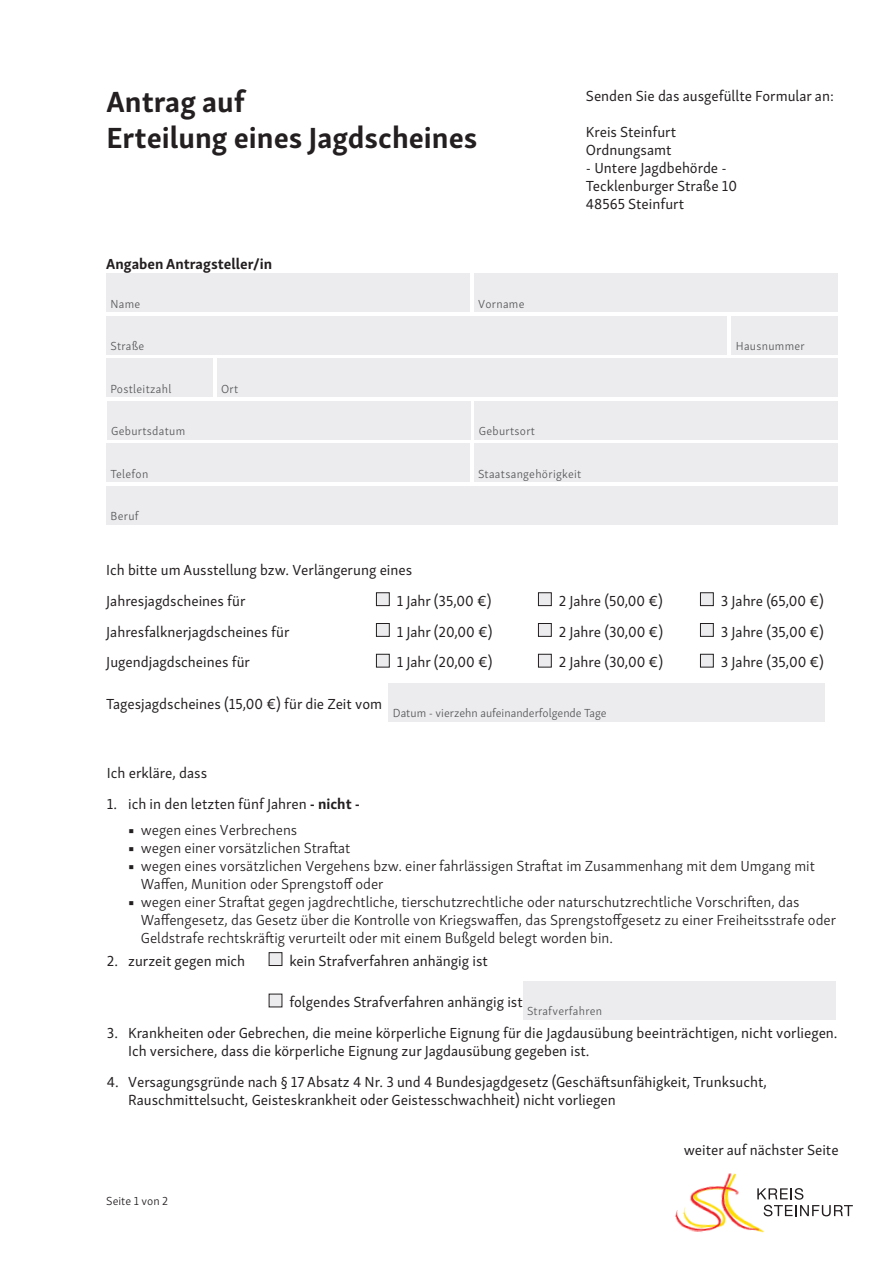
<style>
.page{position:relative;width:893px;height:1263px;background:#fff}
.page>*{position:absolute;margin:0;border:0;box-sizing:border-box;transform-origin:0 0}
.t1{font:700 30px/36px "Skolar Sans Latn";color:#231f20}
.t2{font:15px/18px "Skolar Sans Latn";color:#231f20}
.t3{font:300 15px/18px "Skolar Sans Latn";color:#231f20}
.t4{font:700 15px "Skolar Sans Latn";color:#231f20}
.t5{font:300 12px "Skolar Sans Latn";letter-spacing:.025em;color:#57585a}
.t6{font:300 12px "Skolar Sans Latn";color:#57585a}
.t7{font:300 12px "Skolar Sans Latn";color:#231f20}
.s1{font-weight:700}
</style>
<div class="page">
<svg style="left:773px;top:1188px;width:80px;height:28px"></svg>
<img style="left:675px;top:1173px;width:98px;height:60px">
<div style="left:474px;top:444px;width:363px;height:38px;background:#ececee"></div>
<div style="left:106px;top:444px;width:364px;height:38px;background:#ececee"></div>
<div style="left:106px;top:486px;width:732px;height:39px;background:#ececee"></div>
<div style="left:106px;top:316px;width:621px;height:38px;background:#ececee"></div>
<div style="left:732px;top:316px;width:106px;height:38px;background:#ececee"></div>
<div style="left:217px;top:359px;width:621px;height:38px;background:#ececee"></div>
<div style="left:106px;top:359px;width:107px;height:38px;background:#ececee"></div>
<div style="left:474px;top:274px;width:363px;height:38px;background:#ececee"></div>
<div style="left:106px;top:274px;width:364px;height:38px;background:#ececee"></div>
<div style="left:474px;top:401px;width:364px;height:39px;background:#ececee"></div>
<div style="left:107px;top:401px;width:363px;height:39px;background:#ececee"></div>
<div style="left:376px;top:593px;width:13px;height:13px;background:#ececee"></div>
<div style="left:376px;top:592px;width:13px;height:14px;border:1px solid #231f20"></div>
<div style="left:538px;top:593px;width:13px;height:13px;background:#ececee"></div>
<div style="left:538px;top:592px;width:13px;height:14px;border:1px solid #231f20"></div>
<div style="left:700px;top:593px;width:13px;height:13px;background:#ececee"></div>
<div style="left:700px;top:592px;width:13px;height:14px;border:1px solid #231f20"></div>
<div style="left:376px;top:623px;width:13px;height:13px;background:#ececee"></div>
<div style="left:376px;top:623px;width:13px;height:13px;border:1px solid #231f20"></div>
<div style="left:538px;top:623px;width:13px;height:13px;background:#ececee"></div>
<div style="left:538px;top:623px;width:13px;height:13px;border:1px solid #231f20"></div>
<div style="left:700px;top:623px;width:13px;height:13px;background:#ececee"></div>
<div style="left:700px;top:623px;width:13px;height:13px;border:1px solid #231f20"></div>
<div style="left:376px;top:654px;width:13px;height:13px;background:#ececee"></div>
<div style="left:376px;top:654px;width:13px;height:13px;border:1px solid #231f20"></div>
<div style="left:538px;top:654px;width:13px;height:13px;background:#ececee"></div>
<div style="left:538px;top:654px;width:13px;height:13px;border:1px solid #231f20"></div>
<div style="left:700px;top:654px;width:13px;height:13px;background:#ececee"></div>
<div style="left:700px;top:654px;width:13px;height:13px;border:1px solid #231f20"></div>
<div style="left:389px;top:683px;width:436px;height:38px;background:#ececee"></div>
<div style="left:269px;top:953px;width:13px;height:12px;background:#ececee"></div>
<div style="left:269px;top:952px;width:13px;height:14px;border:1px solid #231f20"></div>
<div style="left:269px;top:994px;width:13px;height:13px;background:#ececee"></div>
<div style="left:523px;top:981px;width:313px;height:39px;background:#ececee"></div>
<h1 class="t1" style="left:106px;top:81px;width:372px">Antrag auf<br>Erteilung eines Jagdscheines</h1>
<p class="t2" style="left:586px;top:85px;width:249px">Senden Sie das ausgefüllte Formular an:</p>
<p class="t2" style="left:586px;top:121px;width:92px">Kreis Steinfurt<br>Ordnungsamt</p>
<p class="t2" style="left:586px;top:157px;width:153px">- Untere Jagdbehörde -<br>Tecklenburger Straße 10<br>48565 Steinfurt</p>
<p class="t4" style="left:106px;top:252px;width:167px">Angaben Antragsteller/in</p>
<p class="t5" style="left:110px;top:295px;width:31px">Name</p>
<p class="t5" style="left:478px;top:295px;width:48px">Vorname</p>
<p class="t5" style="left:110px;top:337px;width:35px">Straße</p>
<p class="t5" style="left:736px;top:337px;width:70px">Hausnummer</p>
<p class="t5" style="left:110px;top:380px;width:62px">Postleitzahl</p>
<p class="t5" style="left:221px;top:380px;width:19px">Ort</p>
<p class="t5" style="left:111px;top:422px;width:76px">Geburtsdatum</p>
<p class="t5" style="left:479px;top:422px;width:58px">Geburtsort</p>
<p class="t5" style="left:110px;top:465px;width:39px">Telefon</p>
<p class="t5" style="left:478px;top:465px;width:105px">Staatsangehörigkeit</p>
<p class="t5" style="left:110px;top:507px;width:30px">Beruf</p>
<p class="t2" style="left:106px;top:553px;width:308px;line-height:30.8px">Ich bitte um Ausstellung bzw. Verlängerung eines<br>Jahresjagdscheines für</p>
<p class="t2" style="left:397px;top:590px;width:96px">1 Jahr (35,00 €)</p>
<p class="t2" style="left:559px;top:590px;width:106px">2 Jahre (50,00 €)</p>
<p class="t2" style="left:721px;top:590px;width:105px">3 Jahre (65,00 €)</p>
<p class="t2" style="left:106px;top:621px;width:185px">Jahresfalknerjagdscheines für</p>
<p class="t2" style="left:397px;top:621px;width:97px">1 Jahr (20,00 €)</p>
<p class="t2" style="left:559px;top:621px;width:106px">2 Jahre (30,00 €)</p>
<p class="t2" style="left:721px;top:621px;width:105px">3 Jahre (35,00 €)</p>
<p class="t2" style="left:106px;top:652px;width:145px">Jugendjagdscheines für</p>
<p class="t2" style="left:397px;top:652px;width:97px">1 Jahr (20,00 €)</p>
<p class="t2" style="left:559px;top:652px;width:106px">2 Jahre (30,00 €)</p>
<p class="t2" style="left:721px;top:652px;width:105px">3 Jahre (35,00 €)</p>
<p class="t2" style="left:106px;top:694px;width:277px">Tagesjagdscheines (15,00 €) für die Zeit vom</p>
<p class="t6" style="left:393px;top:704px;width:215px">Datum - vierzehn aufeinanderfolgende Tage</p>
<p class="t2" style="left:107px;top:763px;width:102px">Ich erkläre, dass</p>
<p class="t2" style="left:107px;top:794px;width:255px">1. ich in den letzten fünf Jahren <span class="s1">- nicht -</span></p>
<p class="t3" style="left:128px;top:820px;width:171px"><span class="s1">■</span> wegen eines Verbrechens</p>
<p class="t3" style="left:128px;top:838px;width:224px"><span class="s1">■</span> wegen einer vorsätzlichen Straftat</p>
<p class="t3" style="left:141px;top:856px;width:675px;text-indent:-13px"><span class="s1">■</span> wegen eines vorsätzlichen Vergehens bzw. einer fahrlässigen Straftat im Zusammenhang mit dem Umgang mit<br>Waffen, Munition oder Sprengstoff oder</p>
<p class="t3" style="left:141px;top:892px;width:697px;text-indent:-13px"><span class="s1">■</span> wegen einer Straftat gegen jagdrechtliche, tierschutzrechtliche oder naturschutzrechtliche Vorschriften, das<br>Waffengesetz, das Gesetz über die Kontrolle von Kriegswaffen, das Sprengstoffgesetz zu einer Freiheitsstrafe oder<br>Geldstrafe rechtskräftig verurteilt oder mit einem Bußgeld belegt worden bin.</p>
<p class="t2" style="left:107px;top:950px;width:140px">2. zurzeit gegen mich</p>
<p class="t2" style="left:289px;top:950px;width:200px">kein Strafverfahren anhängig ist</p>
<p class="t2" style="left:289px;top:992px;width:235px">folgendes Strafverfahren anhängig ist</p>
<p class="t5" style="left:527px;top:1002px;width:77px">Strafverfahren</p>
<p class="t2" style="left:128px;top:1022px;width:711px;text-indent:-21px">3. Krankheiten oder Gebrechen, die meine körperliche Eignung für die Jagdausübung beeinträchtigen, nicht vorliegen.<br>Ich versichere, dass die körperliche Eignung zur Jagdausübung gegeben ist.</p>
<p class="t2" style="left:128px;top:1071px;width:640px;text-indent:-21px">4. Versagungsgründe nach § 17 Absatz 4 Nr. 3 und 4 Bundesjagdgesetz (Geschäftsunfähigkeit, Trunksucht,<br>Rauschmittelsucht, Geisteskrankheit oder Geistesschwachheit) nicht vorliegen</p>
<p class="t2" style="left:684px;top:1139px;width:156px">weiter auf nächster Seite</p>
<p class="t7" style="left:106px;top:1192px;width:63px">Seite 1 von 2</p>
</div>
